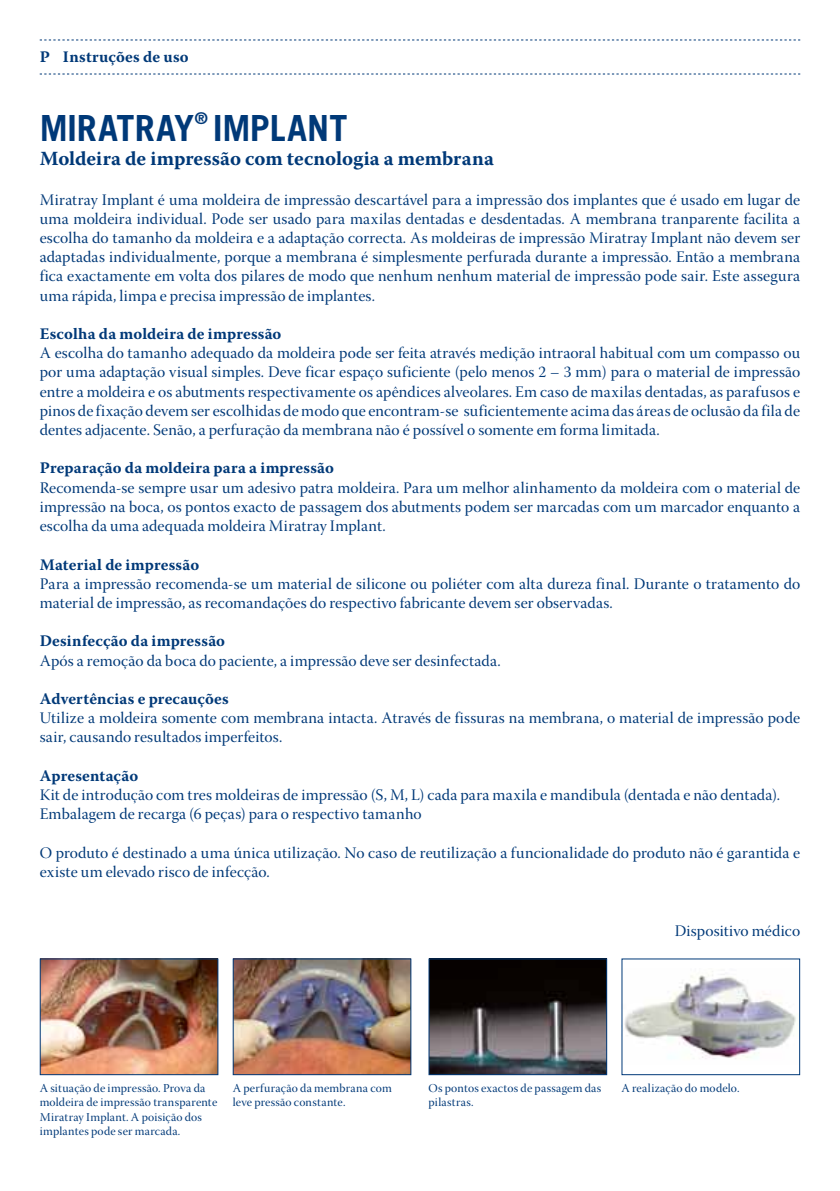
<style>
.page{position:relative;width:840px;height:1191px;background:#fff}
.page>*{position:absolute;margin:0;border:0;box-sizing:border-box;transform-origin:0 0}
.t1{font:700 36px "Trade Gothic";color:#003978}
.t2{font:700 20px "Warnock Pro";color:#003978}
.t3{font:700 16.2px "Trade Gothic";color:#003978}
.t4{font:16px/19.2px "Warnock Pro Subh";letter-spacing:.01em;color:#003978}
.t5{font:700 16px "Warnock Pro";letter-spacing:.01em;color:#003978}
.t6{font:12px/14.4px "Warnock Pro Subh";letter-spacing:.02em;color:#003978}
</style>
<div class="page">
<svg style="left:40px;top:74px;width:759px;height:1px"></svg>
<svg style="left:40px;top:40px;width:759px;height:1px"></svg>
<img style="left:42px;top:960px;width:174px;height:113px">
<div style="left:40px;top:958px;width:178px;height:117px;border:1px solid #003978"></div>
<img style="left:234px;top:960px;width:175px;height:113px">
<div style="left:232px;top:958px;width:179px;height:117px;border:1px solid #003978"></div>
<img style="left:430px;top:960px;width:175px;height:113px">
<div style="left:428px;top:958px;width:179px;height:117px;border:1px solid #003978"></div>
<img style="left:624px;top:971px;width:172px;height:88px">
<div style="left:621px;top:958px;width:178px;height:117px;border:1px solid #003978"></div>
<p class="t5" style="left:40px;top:47px;width:150px">P Instruções de uso</p>
<h1 class="t1" style="left:40px;top:106px;width:156px">MIRATRAY</h1>
<p class="t3" style="left:194px;top:108px;width:14px">®</p>
<h1 class="t1" style="left:213px;top:106px;width:136px">IMPLANT</h1>
<p class="t2" style="left:40px;top:147px;width:455px">Moldeira de impressão com tecnologia a membrana</p>
<p class="t4" style="left:40px;top:192px;width:761px;text-align:justify">Miratray Implant é uma moldeira de impressão descartável para a impressão dos implantes que é usado em lugar de uma moldeira individual. Pode ser usado para maxilas dentadas e desdentadas. A membrana tranparente facilita a escolha do tamanho da moldeira e a adaptação correcta. As moldeiras de impressão Miratray Implant não devem ser adaptadas individualmente, porque a membrana é simplesmente perfurada durante a impressão. Então a membrana fica exactamente em volta dos pilares de modo que nenhum nenhum material de impressão pode sair. Este assegura uma rápida, limpa e precisa impressão de implantes.</p>
<p class="t5" style="left:40px;top:324px;width:243px">Escolha da moldeira de impressão</p>
<p class="t4" style="left:40px;top:345px;width:761px;text-align:justify">A escolha do tamanho adequado da moldeira pode ser feita através medição intraoral habitual com um compasso ou por uma adaptação visual simples. Deve ficar espaço suficiente (pelo menos 2 – 3 mm) para o material de impressão entre a moldeira e os abutments respectivamente os apêndices alveolares. Em caso de maxilas dentadas, as parafusos e pinos de fixação devem ser escolhidas de modo que encontram-se suficientemente acima das áreas de oclusão da fila de dentes adjacente. Senão, a perfuração da membrana não é possível o somente em forma limitada.</p>
<p class="t5" style="left:40px;top:458px;width:295px">Preparação da moldeira para a impressão</p>
<p class="t4" style="left:40px;top:480px;width:761px;text-align:justify">Recomenda-se sempre usar um adesivo patra moldeira. Para um melhor alinhamento da moldeira com o material de impressão na boca, os pontos exacto de passagem dos abutments podem ser marcadas com um marcador enquanto a escolha da uma adequada moldeira Miratray Implant.</p>
<p class="t5" style="left:40px;top:554px;width:161px">Material de impressão</p>
<p class="t4" style="left:40px;top:576px;width:761px">Para a impressão recomenda-se um material de silicone ou poliéter com alta dureza final. Durante o tratamento do material de impressão, as recomandações do respectivo fabricante devem ser observadas.</p>
<p class="t5" style="left:40px;top:631px;width:187px">Desinfecção da impressão</p>
<p class="t4" style="left:40px;top:652px;width:462px">Após a remoção da boca do paciente, a impressão deve ser desinfectada.</p>
<p class="t5" style="left:40px;top:689px;width:190px">Advertências e precauções</p>
<p class="t4" style="left:40px;top:710px;width:761px">Utilize a moldeira somente com membrana intacta. Através de fissuras na membrana, o material de impressão pode sair, causando resultados imperfeitos.</p>
<p class="t5" style="left:40px;top:766px;width:100px">Apresentação</p>
<p class="t4" style="left:40px;top:787px;width:741px">Kit de introdução com tres moldeiras de impressão (S, M, L) cada para maxila e mandibula (dentada e não dentada).<br>Embalagem de recarga (6 peças) para o respectivo tamanho</p>
<p class="t4" style="left:40px;top:844px;width:761px">O produto é destinado a uma única utilização. No caso de reutilização a funcionalidade do produto não é garantida e existe um elevado risco de infecção.</p>
<p class="t4" style="left:674px;top:923px;width:127px">Dispositivo médico</p>
<p class="t6" style="left:40px;top:1082px;width:179px">A situação de impressão. Prova da moldeira de impressão transparente<br>Miratray Implant. A poisição dos implantes pode ser marcada.</p>
<p class="t6" style="left:232px;top:1082px;width:160px">A perfuração da membrana com leve pressão constante.</p>
<p class="t6" style="left:428px;top:1082px;width:174px">Os pontos exactos de passagem das pilastras.</p>
<p class="t6" style="left:621px;top:1082px;width:119px">A realização do modelo.</p>
</div>
